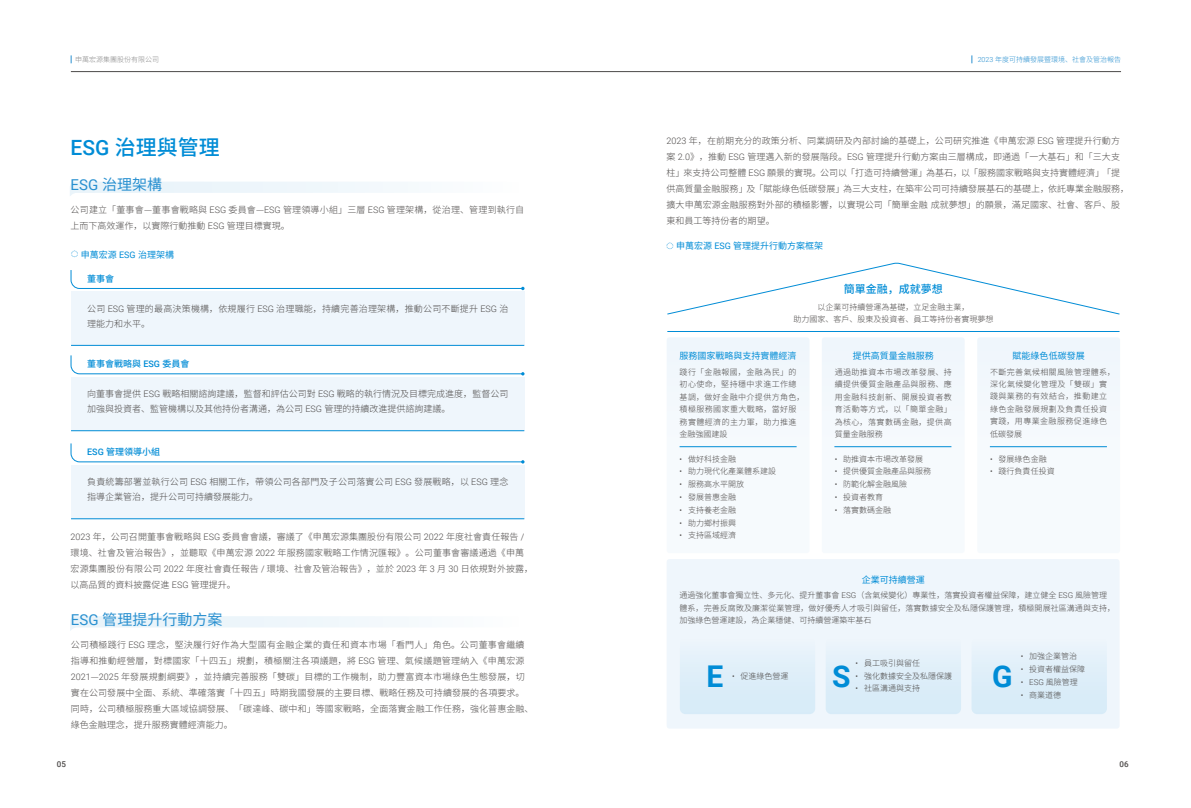
<style>
.page{position:relative;width:1191px;height:808px;background:#fff}
.page>*{position:absolute;margin:0;border:0;box-sizing:border-box;transform-origin:0 0}
.t1{font:700 30px "Roboto";color:#008cd6}
.t2{font:500 21px "Source Han Sans SC";color:#008cd6}
.t3{font:15px "Source Han Sans SC";color:#2990d0}
.t4{font:500 11px "Source Han Sans SC";color:#008cd6}
.t5{font:300 9px/16px "Source Han Sans SC";letter-spacing:.01em;color:#4c4948}
.t6{font:9px "Source Han Sans SC";color:#008cd6}
.t7{font:500 9px "Source Han Sans SC";color:#008cd6}
.t8{font:300 8px/12.5px "Source Han Sans SC";color:#4c4948;text-align:justify}
.t9{font:300 8px/12.5px "Source Han Sans SC";letter-spacing:.05em;color:#4c4948}
.t10{font:300 8px "Roboto";color:#4c4948}
.t11{font:500 8px "Roboto";color:#4c4948}
.t12{font:300 7px "Source Han Sans SC";color:#2990d0}
.t13{font:300 7px "Source Han Sans SC";color:#898989}
.s1{font-family:"Roboto"}
.s2{font-family:"Source Han Sans SC"}
</style>
<div class="page">
<hr style="left:71px;top:71px;width:1050px;height:1px;background:#4c4948">
<div style="left:666px;top:337px;width:143px;height:216px;background:#f6fafd;border-radius:3px"></div>
<div style="left:666px;top:559px;width:453px;height:170px;background:#eff6fc;border-radius:3px"></div>
<div style="left:821px;top:337px;width:143px;height:216px;background:#f6fafd;border-radius:3px"></div>
<div style="left:977px;top:337px;width:143px;height:216px;background:#f6fafd;border-radius:3px"></div>
<svg style="left:70px;top:182px;width:338px;height:14px"></svg>
<svg style="left:70px;top:616px;width:339px;height:15px"></svg>
<svg style="left:71px;top:270px;width:453px;height:75px"></svg>
<hr style="left:71px;top:345px;width:453px;height:1px;background:#008cd6">
<svg style="left:71px;top:355px;width:453px;height:75px"></svg>
<hr style="left:71px;top:430px;width:453px;height:1px;background:#008cd6">
<svg style="left:71px;top:443px;width:453px;height:75px"></svg>
<hr style="left:71px;top:518px;width:453px;height:1px;background:#008cd6">
<svg style="left:667px;top:262px;width:453px;height:53px"></svg>
<hr style="left:667px;top:331px;width:452px;height:1px;background:#008cd6">
<div style="left:680px;top:637px;width:135px;height:77px;background:linear-gradient(to right,#e0eff9,#e0eff9);border-radius:6px"></div>
<div style="left:825px;top:637px;width:136px;height:77px;background:linear-gradient(to right,#e0eff9,#e0eff9);border-radius:6px"></div>
<div style="left:971px;top:637px;width:136px;height:77px;background:linear-gradient(to right,#e0eff9,#e0eff9);border-radius:6px"></div>
<hr style="left:679px;top:446px;width:117px;height:1px;background:#008cd6">
<hr style="left:834px;top:446px;width:117px;height:1px;background:#008cd6">
<hr style="left:990px;top:446px;width:117px;height:1px;background:#008cd6">
<p class="t13" style="left:75px;top:56px;width:85px">申萬宏源集團股份有限公司</p>
<p class="t12" style="left:977px;top:56px;width:145px"><span class="s1">2023</span> 年度可持續發展暨環境、社會及管治報告</p>
<h2 class="t2" style="left:71px;top:135px;width:151px"><span class="s1">ESG</span> 治理與管理</h2>
<h3 class="t3" style="left:71px;top:176px;width:93px"><span class="s1">ESG</span> 治理架構</h3>
<p class="t5" style="left:71px;top:202px;width:455px">公司建立「董事會—董事會戰略與 <span class="s1">ESG</span> 委員會—<span class="s1">ESG</span> 管理領導小組」三層 <span class="s1">ESG</span> 管理架構，從治理、管理到執行自上而下高效運作，以實際行動推動 <span class="s1">ESG</span> 管理目標實現。</p>
<p class="t6" style="left:71px;top:249px;width:105px">◌ 申萬宏源 <span class="s1">ESG</span> 治理架構</p>
<p class="t7" style="left:87px;top:274px;width:28px">董事會</p>
<p class="t5" style="left:87px;top:302px;width:423px;line-height:14.5px">公司 <span class="s1">ESG</span> 管理的最高決策機構，依規履行 <span class="s1">ESG</span> 治理職能，持續完善治理架構，推動公司不斷提升 <span class="s1">ESG</span> 治理能力和水平。</p>
<p class="t7" style="left:87px;top:359px;width:104px">董事會戰略與 <span class="s1">ESG</span> 委員會</p>
<p class="t5" style="left:87px;top:387px;width:423px;line-height:14.5px">向董事會提供 <span class="s1">ESG</span> 戰略相關諮詢建議，監督和評估公司對 <span class="s1">ESG</span> 戰略的執行情況及目標完成進度，監督公司加強與投資者、監管機構以及其他持份者溝通，為公司 <span class="s1">ESG</span> 管理的持續改進提供諮詢建議。</p>
<p class="t7" style="left:87px;top:447px;width:74px"><span class="s1">ESG</span> 管理領導小組</p>
<p class="t5" style="left:87px;top:475px;width:423px;line-height:14.5px">負責統籌部署並執行公司 <span class="s1">ESG</span> 相關工作，帶領公司各部門及子公司落實公司 <span class="s1">ESG</span> 發展戰略，以 <span class="s1">ESG</span> 理念指導企業管治，提升公司可持續發展能力。</p>
<p class="t5" style="left:71px;top:529px;width:464px"><span class="s1">2023</span> 年，公司召開董事會戰略與 <span class="s1">ESG</span> 委員會會議，審議了《申萬宏源集團股份有限公司 <span class="s1">2022</span> 年度社會責任報告 <span class="s1">/</span>環境、社會及管治報告》，並聽取《申萬宏源 <span class="s1">2022</span> 年服務國家戰略工作情況匯報》。公司董事會審議通過《申萬宏源集團股份有限公司 <span class="s1">2022</span> 年度社會責任報告 <span class="s1">/</span> 環境、社會及管治報告》，並於 <span class="s1">2023</span> 年 <span class="s1">3</span> 月 <span class="s1">30</span> 日依規對外披露，以高品質的資料披露促進 <span class="s1">ESG</span> 管理提升。</p>
<h3 class="t3" style="left:71px;top:611px;width:153px"><span class="s1">ESG</span> 管理提升行動方案</h3>
<p class="t5" style="left:71px;top:636px;width:464px">公司積極踐行 <span class="s1">ESG</span> 理念，堅決履行好作為大型國有金融企業的責任和資本市場「看門人」角色。公司董事會繼續指導和推動經營層，對標國家「十四五」規劃，積極關注各項議題，將 <span class="s1">ESG</span> 管理、氣候議題管理納入《申萬宏源<span class="s1">2021</span>—<span class="s1">2025</span> 年發展規劃綱要》，並持續完善服務「雙碳」目標的工作機制，助力豐富資本市場綠色生態發展，切實在公司發展中全面、系統、準確落實「十四五」時期我國發展的主要目標、戰略任務及可持續發展的各項要求。同時，公司積極服務重大區域協調發展、「碳達峰、碳中和」等國家戰略，全面落實金融工作任務，強化普惠金融、綠色金融理念，提升服務實體經濟能力。</p>
<p class="t5" style="left:666px;top:133px;width:464px"><span class="s1">2023</span> 年，在前期充分的政策分析、同業調研及內部討論的基礎上，公司研究推進《申萬宏源 <span class="s1">ESG</span> 管理提升行動方案 <span class="s1">2.0</span>》，推動 <span class="s1">ESG</span> 管理邁入新的發展階段。<span class="s1">ESG</span> 管理提升行動方案由三層構成，即通過「一大基石」和「三大支柱」來支持公司整體 <span class="s1">ESG</span> 願景的實現。公司以「打造可持續營運」為基石，以「服務國家戰略與支持實體經濟」「提供高質量金融服務」及「賦能綠色低碳發展」為三大支柱，在築牢公司可持續發展基石的基礎上，依託專業金融服務，擴大申萬宏源金融服務對外部的積極影響，以實現公司「簡單金融成就夢想」的願景，滿足國家、社會、客戶、股東和員工等持份者的期望。</p>
<p class="t6" style="left:666px;top:241px;width:159px">◌ 申萬宏源 <span class="s1">ESG</span> 管理提升行動方案框架</p>
<p class="t4" style="left:844px;top:282px;width:100px">簡單金融，成就夢想</p>
<p class="t8" style="left:793px;top:301px;width:201px;text-align:center">以企業可持續營運為基礎，立足金融主業，<br>助力國家、客戶、股東及投資者、員工等持份者實現夢想</p>
<p class="t6" style="left:679px;top:351px;width:118px">服務國家戰略與支持實體經濟</p>
<p class="t6" style="left:852px;top:351px;width:82px">提供高質量金融服務</p>
<p class="t6" style="left:1012px;top:351px;width:73px">賦能綠色低碳發展</p>
<p class="t9" style="left:679px;top:365px;width:126px">踐行「金融報國，金融為民」的初心使命，堅持穩中求進工作總基調，做好金融中介提供方角色，積極服務國家重大戰略，當好服務實體經濟的主力軍，助力推進金融強國建設</p>
<p class="t8" style="left:834px;top:365px;width:119px">通過助推資本市場改革發展、持續提供優質金融產品與服務、應用金融科技創新、開展投資者教育活動等方式，以「簡單金融」為核心，落實數碼金融，提供高質量金融服務</p>
<p class="t8" style="left:679px;top:453px;width:58px"><span class="s1">•</span> 做好科技金融</p>
<p class="t8" style="left:679px;top:465px;width:98px"><span class="s1">•</span> 助力現代化產業體系建設</p>
<p class="t8" style="left:679px;top:478px;width:66px"><span class="s1">•</span> 服務高水平開放</p>
<p class="t8" style="left:679px;top:491px;width:58px"><span class="s1">•</span> 發展普惠金融</p>
<p class="t8" style="left:679px;top:504px;width:58px"><span class="s1">•</span> 支持養老金融</p>
<p class="t8" style="left:679px;top:517px;width:58px"><span class="s1">•</span> 助力鄉村振興</p>
<p class="t8" style="left:679px;top:529px;width:58px"><span class="s1">•</span> 支持區域經濟</p>
<p class="t8" style="left:834px;top:453px;width:90px"><span class="s1">•</span> 助推資本市場改革發展</p>
<p class="t8" style="left:834px;top:465px;width:98px"><span class="s1">•</span> 提供優質金融產品與服務</p>
<p class="t8" style="left:834px;top:478px;width:74px"><span class="s1">•</span> 防範化解金融風險</p>
<p class="t8" style="left:834px;top:491px;width:50px"><span class="s1">•</span> 投資者教育</p>
<p class="t8" style="left:834px;top:504px;width:58px"><span class="s1">•</span> 落實數碼金融</p>
<p class="t6" style="left:861px;top:574px;width:64px">企業可持續營運</p>
<p class="t9" style="left:990px;top:365px;width:126px">不斷完善氣候相關風險管理體系，深化氣候變化管理及「雙碳」實踐與業務的有效結合，推動建立綠色金融發展規劃及負責任投資實踐，用專業金融服務促進綠色低碳發展</p>
<p class="t8" style="left:990px;top:453px;width:58px"><span class="s1">•</span> 發展綠色金融</p>
<p class="t8" style="left:990px;top:465px;width:66px"><span class="s1">•</span> 踐行負責任投資</p>
<p class="t8" style="left:679px;top:589px;width:437px;text-align:left">通過強化董事會獨立性、多元化、提升董事會 <span class="s1">ESG</span>（含氣候變化）專業性，落實投資者權益保障，建立健全 <span class="s1">ESG</span> 風險管理體系，完善反腐敗及廉潔從業管理，做好優秀人才吸引與留任，落實數據安全及私隱保護管理，積極開展社區溝通與支持，加強綠色營運建設，為企業穩健、可持續營運築牢基石</p>
<h1 class="t1" style="left:706px;top:655px;width:18px">E</h1>
<p class="t8" style="left:732px;top:670px;width:58px"><span class="s1">•</span> 促進綠色營運</p>
<p class="t8" style="left:855px;top:657px;width:66px"><span class="s1">•</span> 員工吸引與留任</p>
<p class="t8" style="left:855px;top:670px;width:98px"><span class="s1">•</span> 強化數據安全及私隱保護</p>
<h1 class="t1" style="left:832px;top:655px;width:20px">S</h1>
<p class="t8" style="left:855px;top:682px;width:66px"><span class="s1">•</span> 社區溝通與支持</p>
<h1 class="t1" style="left:992px;top:655px;width:22px">G</h1>
<p class="t8" style="left:1020px;top:650px;width:58px"><span class="s1">•</span> 加強企業管治</p>
<p class="t8" style="left:1020px;top:663px;width:66px"><span class="s1">•</span> 投資者權益保障</p>
<p class="t10" style="left:1020px;top:676px;width:59px">• ESG <span class="s2">風險管理</span></p>
<p class="t8" style="left:1020px;top:689px;width:42px"><span class="s1">•</span> 商業道德</p>
<p class="t11" style="left:57px;top:759px;width:11px">05</p>
<p class="t11" style="left:1119px;top:759px;width:11px">06</p>
</div>
